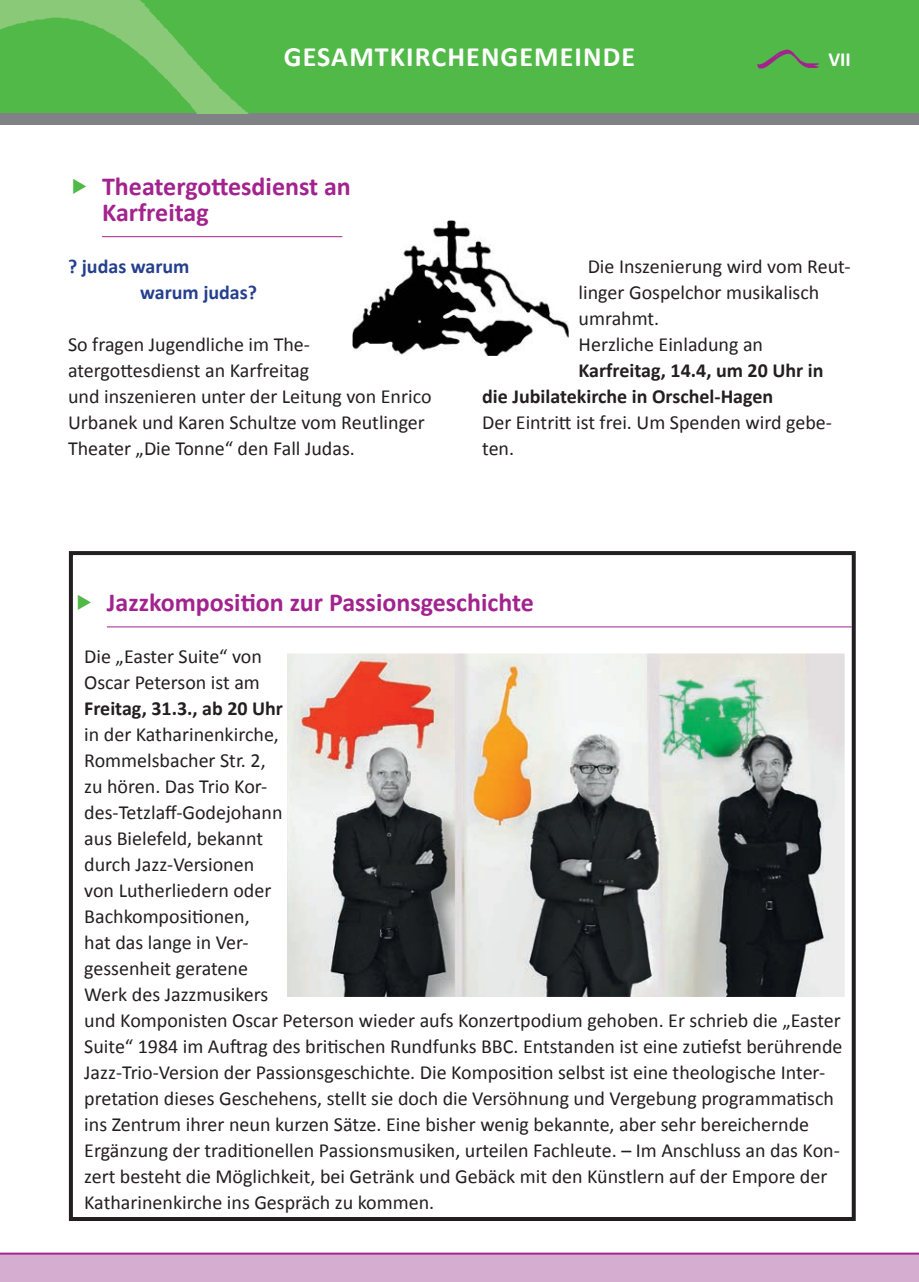
<style>
.page{position:relative;width:919px;height:1282px;background:#fff}
.page>*{position:absolute;margin:0;border:0;box-sizing:border-box;transform-origin:0 0}
.t1{font:700 28px "Calibri";letter-spacing:.04em;color:#fff}
.t2{font:700 26px/26px "Calibri";color:#a2238e}
.t3{font:20px/26px "Calibri";color:#231f20}
.t4{font:700 20px/26px "Calibri";color:#231f20}
.t5{font:700 20px/26px "Calibri";color:#253f8e}
.t6{font:700 20px "Calibri";color:#fff}
</style>
<div class="page">
<div style="left:0;top:0;width:918px;height:113px;background:#51b948"></div>
<div style="left:0;top:113px;width:918px;height:12px;background:#808285"></div>
<img style="left:0;top:0;width:248px;height:113px">
<img style="left:757px;top:49px;width:62px;height:20px">
<div style="left:0;top:1253px;width:918px;height:28px;background:#d4add0"></div>
<hr style="left:0;top:1252px;width:918px;height:2px;background:#a2238e">
<hr style="left:102px;top:236px;width:240px;height:1px;background:#a2238e">
<hr style="left:107px;top:626px;width:744px;height:1px;background:#a2238e">
<div style="left:69px;top:551px;width:786px;height:669px;border:4px solid #231f20"></div>
<img style="left:288px;top:654px;width:555px;height:341px">
<div style="left:285px;top:651px;width:561px;height:347px;border:2px solid #fff"></div>
<img style="left:353px;top:221px;width:214px;height:134px">
<h1 class="t1" style="left:284px;top:39px;width:353px">GEsAMtkiRchEnGEMEinDE</h1>
<p class="t6" style="left:828px;top:47px;width:24px">Vii</p>
<h2 class="t2" style="left:102px;top:173px;width:250px">Theatergottesdienst an karfreitag</h2>
<p class="t5" style="left:140px;top:253px;width:118px;text-indent:-72px">? judas warum<br>warum judas?</p>
<p class="t3" style="left:68px;top:331px;width:365px">So fragen Jugendliche im The&shy;atergottesdienst an Karfreitag<br>und inszenieren unter der Leitung von Enrico Urbanek und Karen Schultze vom Reutlinger Theater „Die Tonne“ den Fall Judas.</p>
<p class="t3" style="left:578px;top:253px;width:273px;text-indent:9px">Die Inszenierung wird vom Reut&shy;linger Gospelchor musikalisch umrahmt.<br>Herzliche Einladung an</p>
<p class="t4" style="left:482px;top:357px;width:343px;text-indent:96px">karfreitag, 14.4, um 20 Uhr in die Jubilatekirche in Orschel-Hagen</p>
<p class="t3" style="left:482px;top:409px;width:351px">Der Eintritt ist frei. Um Spenden wird gebe&shy;ten.</p>
<h2 class="t2" style="left:107px;top:589px;width:428px">Jazzkomposition zur Passionsgeschichte</h2>
<p class="t3" style="left:84px;top:643px;width:179px">Die „Easter Suite“ von<br>Oscar Peterson ist am</p>
<p class="t4" style="left:84px;top:695px;width:200px">Freitag, 31.3., ab 20 Uhr</p>
<p class="t3" style="left:84px;top:721px;width:759px">in der Katharinenkirche,<br>Rommelsbacher Str. 2,<br>zu hören. Das Trio Kor-<br>des-Tetzlaff-Godejohann<br>aus Bielefeld, bekannt<br>durch Jazz-Versionen<br>von Lutherliedern oder<br>Bachkompositionen,<br>hat das lange in Ver-<br>gessenheit geratene<br>Werk des Jazzmusikers<br>und Komponisten Oscar Peterson wieder aufs Konzertpodium gehoben. Er schrieb die „Easter Suite“ 1984 im Auftrag des britischen Rundfunks BBC. Entstanden ist eine zutiefst berührende Jazz-Trio-Version der Passionsgeschichte. Die Komposition selbst ist eine theologische Inter&shy;pretation dieses Geschehens, stellt sie doch die Versöhnung und Vergebung programmatisch ins Zentrum ihrer neun kurzen Sätze. Eine bisher wenig bekannte, aber sehr bereichernde Ergänzung der traditionellen Passionsmusiken, urteilen Fachleute. – Im Anschluss an das Kon&shy;zert besteht die Möglichkeit, bei Getränk und Gebäck mit den Künstlern auf der Empore der Katharinenkirche ins Gespräch zu kommen.</p>
</div>
